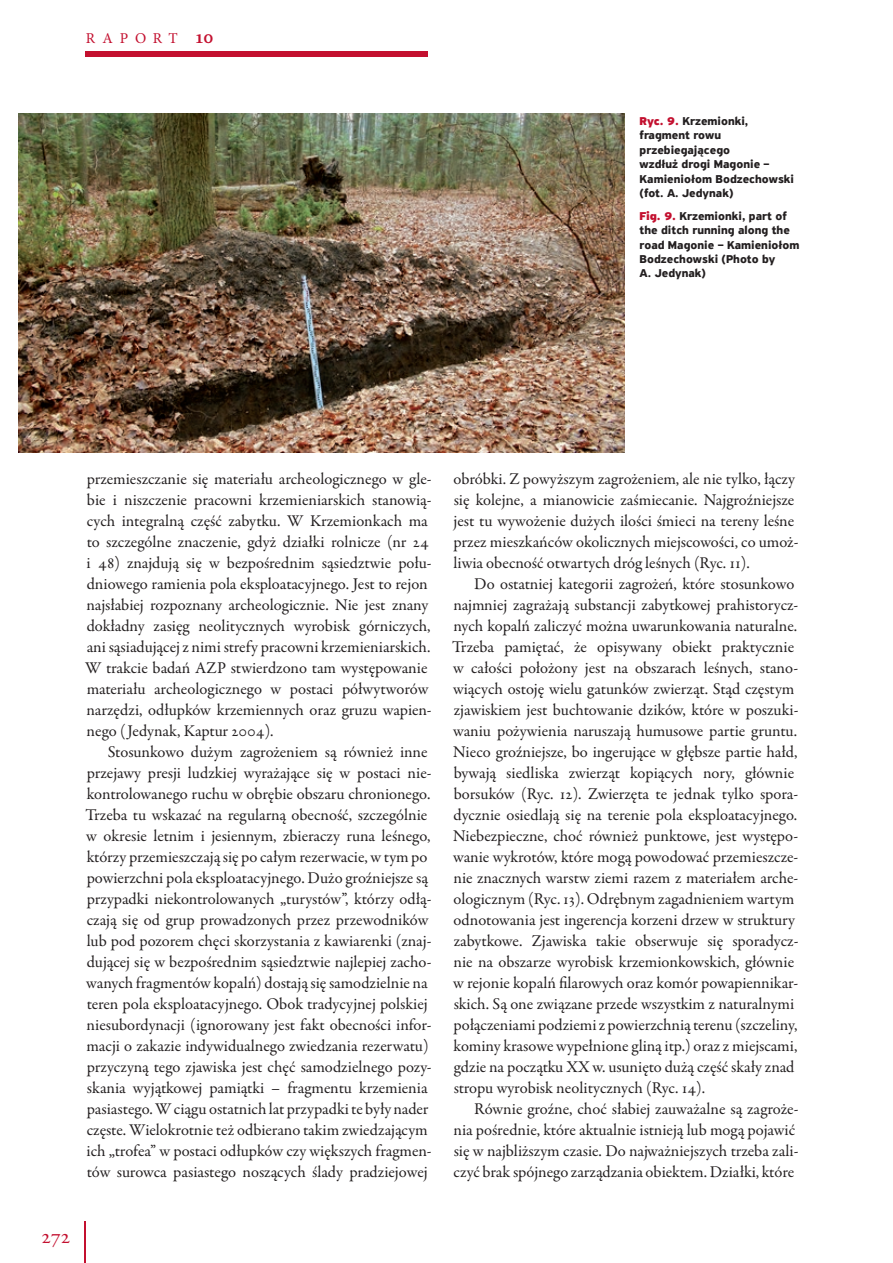
<style>
.page{position:relative;width:893px;height:1263px;background:#fff}
.page>*{position:absolute;margin:0;border:0;box-sizing:border-box;transform-origin:0 0}
.t1{font:21px "Adobe Garamond Pro";color:#c3102f}
.t2{font:16.5px/21px "Garamond Premr Pro";color:#231f20}
.t3{font:15px "Minion Pro";letter-spacing:.45em;color:#c3102f}
.t4{font:700 12px/14.4px "PF Highway Sans Pro";color:#231f20}
.s1{font-weight:600;font-size:19.5px}
.s2{font-weight:900;color:#c3102f}
</style>
<div class="page">
<hr style="left:85px;top:1221px;width:1px;height:42px;background:#c3102f">
<div style="left:85px;top:52px;width:342px;height:5px;background:#c3102f"></div>
<img style="left:19px;top:113px;width:605px;height:339px">
<p class="t3" style="left:86px;top:28px;width:129px">RAPORT <span class="s1">10</span></p>
<p class="t4" style="left:640px;top:114px;width:156px"><span class="s2">Ryc. 9.</span> Krzemionki, fragment rowu przebiegającego<br>wzdłuż drogi Magonie –<br>Kamieniołom Bodzechowski (fot. A. Jedynak)</p>
<p class="t4" style="left:640px;top:209px;width:161px"><span class="s2">Fig. 9.</span> Krzemionki, part of the ditch running along the road Magonie – Kamieniołom<br>Bodzechowski (Photo by<br>A. Jedynak)</p>
<p class="t2" style="left:85px;top:469px;width:348px">przemieszczanie się materiału archeologicznego w gle&shy;bie i niszczenie pracowni krzemieniarskich stanowią&shy;cych integralną część zabytku. W Krzemionkach ma to szczególne znaczenie, gdyż działki rolnicze (nr 24 i 48) znajdują się w bezpośrednim sąsiedztwie połu&shy;dniowego ramienia pola eksploatacyjnego. Jest to rejon najsłabiej rozpoznany archeologicznie. Nie jest znany dokładny zasięg neolitycznych wyrobisk górniczych, ani sąsiadującej z nimi strefy pracowni krzemieniarskich.<br>W trakcie badań AZP stwierdzono tam występowanie materiału archeologicznego w postaci półwytworów narzędzi, odłupków krzemiennych oraz gruzu wapien&shy;nego (Jedynak, Kaptur 2004).</p>
<p class="t2" style="left:85px;top:742px;width:348px;text-indent:22px">Stosunkowo dużym zagrożeniem są również inne przejawy presji ludzkiej wyrażające się w postaci nie&shy;kontrolowanego ruchu w obrębie obszaru chronionego.<br>Trzeba tu wskazać na regularną obecność, szczególnie w okresie letnim i jesiennym, zbieraczy runa leśnego, którzy przemieszczają się po całym rezerwacie, w tym po powierzchni pola eksploatacyjnego. Dużo groźniejsze są przypadki niekontrolowanych „turystów”, którzy odłą&shy;czają się od grup prowadzonych przez przewodników lub pod pozorem chęci skorzystania z kawiarenki (znaj&shy;dującej się w bezpośrednim sąsiedztwie najlepiej zacho&shy;wanych fragmentów kopalń) dostają się samodzielnie na teren pola eksploatacyjnego. Obok tradycyjnej polskiej niesubordynacji (ignorowany jest fakt obecności infor&shy;macji o zakazie indywidualnego zwiedzania rezerwatu) przyczyną tego zjawiska jest chęć samodzielnego pozy&shy;skania wyjątkowej pamiątki – fragmentu krzemienia pasiastego. W ciągu ostatnich lat przypadki te były nader częste. Wielokrotnie też odbierano takim zwiedzającym ich „trofea” w postaci odłupków czy większych fragmen&shy;tów surowca pasiastego noszących ślady pradziejowej</p>
<p class="t1" style="left:42px;top:1224px;width:30px">272</p>
<p class="t2" style="left:453px;top:469px;width:347px">obróbki. Z powyższym zagrożeniem, ale nie tylko, łączy się kolejne, a mianowicie zaśmiecanie. Najgroźniejsze jest tu wywożenie dużych ilości śmieci na tereny leśne przez mieszkańców okolicznych miejscowości, co umoż&shy;liwia obecność otwartych dróg leśnych (Ryc. 11).</p>
<p class="t2" style="left:452px;top:574px;width:348px;text-indent:22px">Do ostatniej kategorii zagrożeń, które stosunkowo najmniej zagrażają substancji zabytkowej prahistorycz&shy;nych kopalń zaliczyć można uwarunkowania naturalne.<br>Trzeba pamiętać, że opisywany obiekt praktycznie w całości położony jest na obszarach leśnych, stano&shy;wiących ostoję wielu gatunków zwierząt. Stąd częstym zjawiskiem jest buchtowanie dzików, które w poszuki&shy;waniu pożywienia naruszają humusowe partie gruntu.<br>Nieco groźniejsze, bo ingerujące w głębsze partie hałd, bywają siedliska zwierząt kopiących nory, głównie borsuków (Ryc. 12). Zwierzęta te jednak tylko spora&shy;dycznie osiedlają się na terenie pola eksploatacyjnego.<br>Niebezpieczne, choć również punktowe, jest występo&shy;wanie wykrotów, które mogą powodować przemieszcze&shy;nie znacznych warstw ziemi razem z materiałem arche&shy;ologicznym (Ryc. 13). Odrębnym zagadnieniem wartym odnotowania jest ingerencja korzeni drzew w struktury zabytkowe. Zjawiska takie obserwuje się sporadycz&shy;nie na obszarze wyrobisk krzemionkowskich, głównie w rejonie kopalń filarowych oraz komór powapiennikar&shy;skich. Są one związane przede wszystkim z naturalnymi połączeniami podziemi z powierzchnią terenu (szczeliny, kominy krasowe wypełnione gliną itp.) oraz z miejscami, gdzie na początku XX w. usunięto dużą część skały znad stropu wyrobisk neolitycznych (Ryc. 14).</p>
<p class="t2" style="left:453px;top:1099px;width:347px;text-indent:21px">Równie groźne, choć słabiej zauważalne są zagroże&shy;nia pośrednie, które aktualnie istnieją lub mogą pojawić się w najbliższym czasie. Do najważniejszych trzeba zali&shy;czyć brak spójnego zarządzania obiektem. Działki, które</p>
</div>
